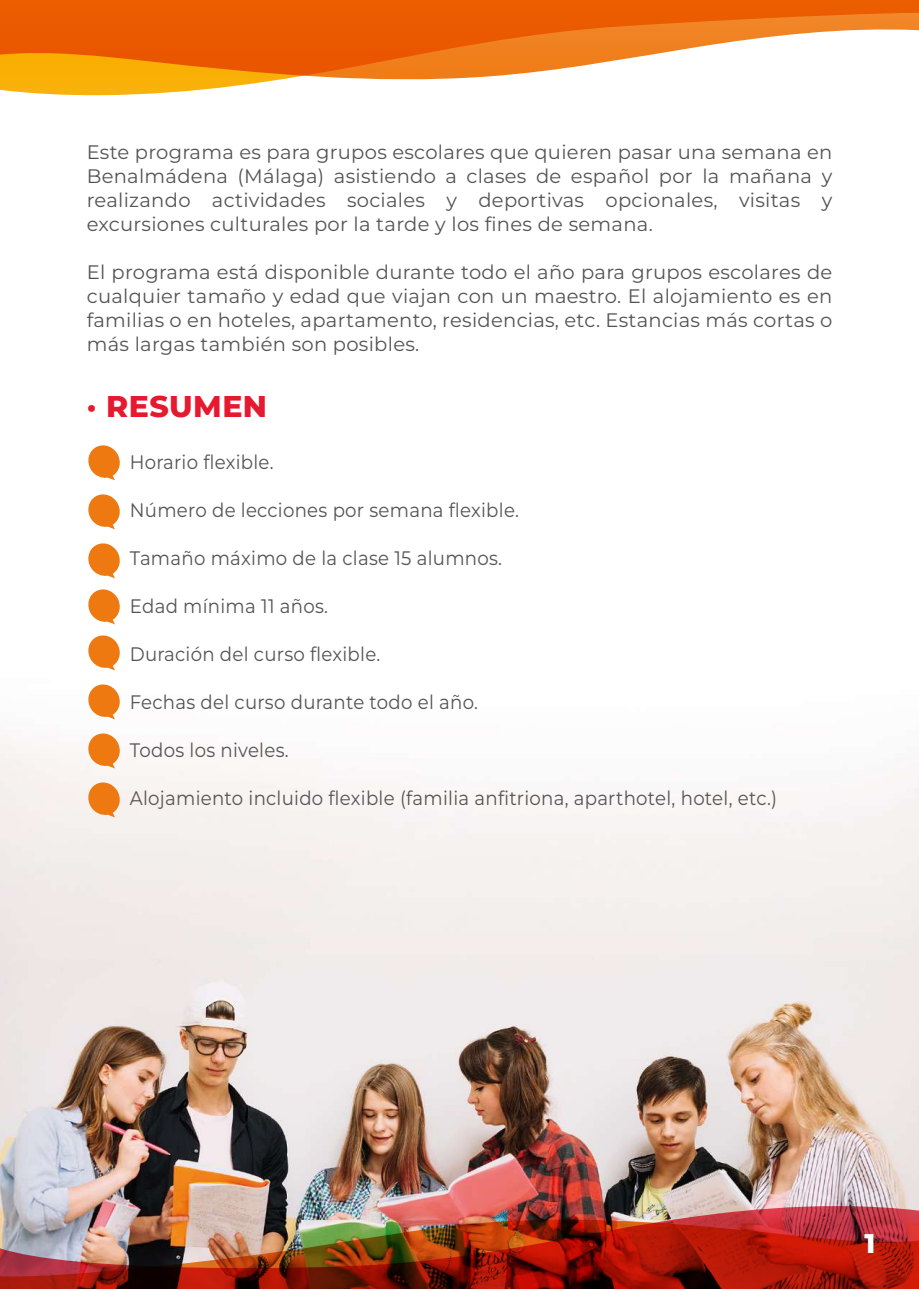
<style>
.page{position:relative;width:919px;height:1289px;background:#fff}
.page>*{position:absolute;margin:0;border:0;box-sizing:border-box;transform-origin:0 0}
.t1{font:800 30px "Montserrat";letter-spacing:.015em;color:#e51a2f}
.t2{font:800 27px "Montserrat";color:#fff}
.t3{font:19.5px/24px "Montserrat";letter-spacing:.015em;color:#555454;text-align:justify}
.t4{font:19.5px "Montserrat";letter-spacing:.015em;color:#555454;scale:.93 1}
</style>
<div class="page">
<img style="left:0;top:719px;width:918px;height:569px">
<img style="left:0;top:1205px;width:918px;height:14px">
<img style="left:0;top:1219px;width:918px;height:60px">
<svg style="left:0;top:0;width:918px;height:95px"></svg>
<svg style="left:0;top:27px;width:918px;height:52px"></svg>
<svg style="left:88px;top:635px;width:32px;height:35px"></svg>
<svg style="left:88px;top:684px;width:32px;height:35px"></svg>
<svg style="left:86px;top:731px;width:36px;height:37px"></svg>
<svg style="left:88px;top:494px;width:32px;height:35px"></svg>
<svg style="left:88px;top:445px;width:32px;height:35px"></svg>
<svg style="left:88px;top:543px;width:32px;height:35px"></svg>
<svg style="left:88px;top:589px;width:32px;height:35px"></svg>
<svg style="left:86px;top:780px;width:36px;height:37px"></svg>
<p class="t3" style="left:87px;top:139px;width:747px">Este programa es para grupos escolares que quieren pasar una semana en Benalmádena (Málaga) asistiendo a clases de español por la mañana y realizando actividades sociales y deportivas opcionales, visitas y excursiones culturales por la tarde y los fines de semana.</p>
<p class="t3" style="left:87px;top:259px;width:747px">El programa está disponible durante todo el año para grupos escolares de cualquier tamaño y edad que viajan con un maestro. El alojamiento es en familias o en hoteles, apartamento, residencias, etc. Estancias más cortas o más largas también son posibles.</p>
<h1 class="t1" style="left:87px;top:386px;width:182px">· RESUMEN</h1>
<p class="t4" style="left:130px;top:449px;width:156px">Horario flexible.</p>
<p class="t4" style="left:130px;top:497px;width:420px">Número de lecciones por semana flexible.</p>
<p class="t4" style="left:130px;top:545px;width:401px">Tamaño máximo de la clase 15 alumnos.</p>
<p class="t4" style="left:130px;top:593px;width:214px">Edad mínima 11 años.</p>
<p class="t4" style="left:130px;top:641px;width:271px">Duración del curso flexible.</p>
<p class="t4" style="left:130px;top:689px;width:376px">Fechas del curso durante todo el año.</p>
<p class="t4" style="left:130px;top:737px;width:172px">Todos los niveles.</p>
<p class="t4" style="left:130px;top:785px;width:697px">Alojamiento incluido flexible (familia anfitriona, aparthotel, hotel, etc.)</p>
<h2 class="t2" style="left:864px;top:1224px;width:12px">1</h2>
</div>
